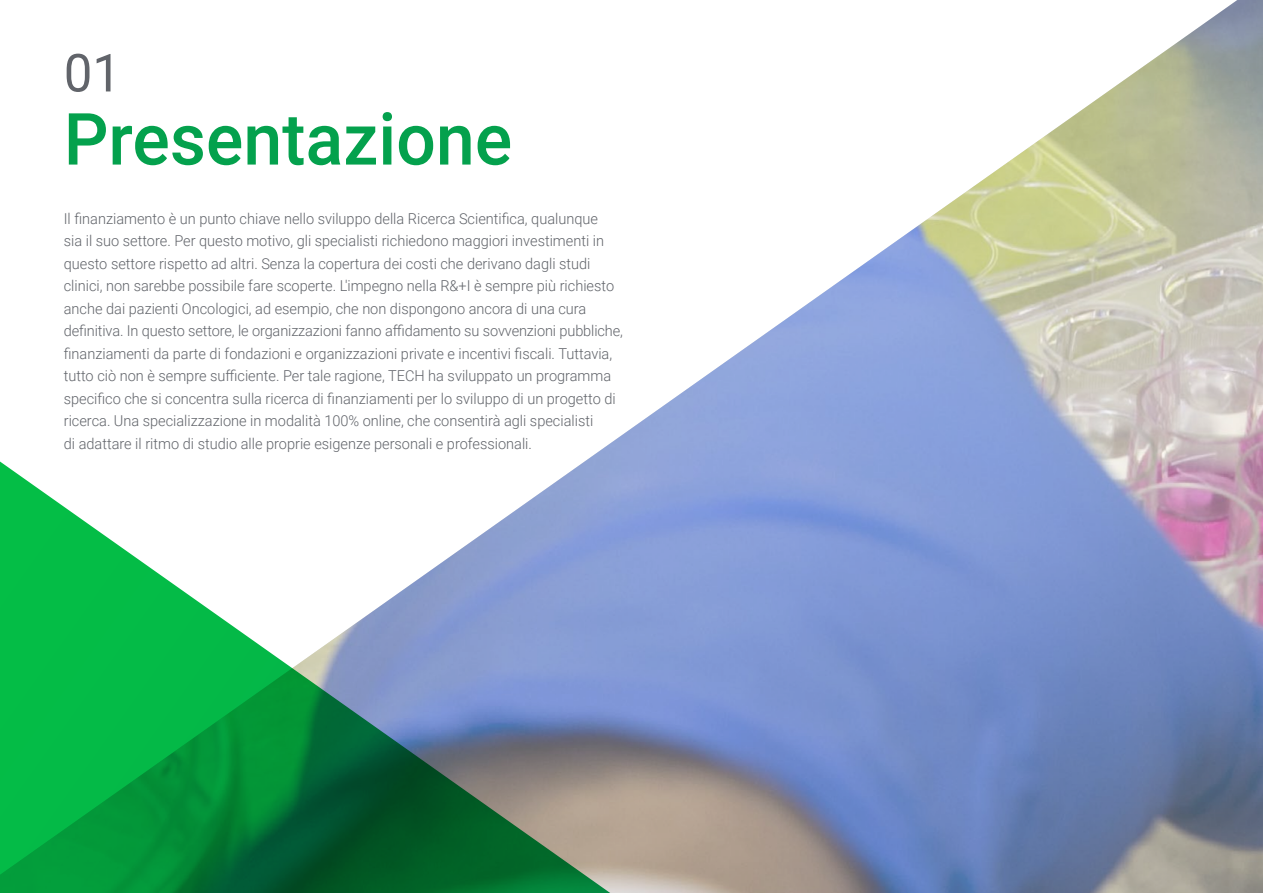
<style>
.page{position:relative;width:1263px;height:893px;background:#fff}
.page>*{position:absolute;margin:0;border:0;box-sizing:border-box;transform-origin:0 0}
.t1{font:500 72px "Roboto";color:#04a14d}
.t2{font:52.5px "Roboto";color:#61646a}
.t3{font:300 15px/22.5px "Roboto";color:#61646a}
</style>
<div class="page">
<img style="left:607px;top:0;width:656px;height:893px">
<svg style="left:0;top:446px;width:640px;height:447px"></svg>
<h2 class="t2" style="left:64px;top:36px;width:59px">01</h2>
<h1 class="t1" style="left:64px;top:89px;width:450px">Presentazione</h1>
<p class="t3" style="left:64px;top:207px;width:561px">Il finanziamento è un punto chiave nello sviluppo della Ricerca Scientifica, qualunque<br>sia il suo settore. Per questo motivo, gli specialisti richiedono maggiori investimenti in questo settore rispetto ad altri. Senza la copertura dei costi che derivano dagli studi clinici, non sarebbe possibile fare scoperte. L'impegno nella R&amp;+I è sempre più richiesto anche dai pazienti Oncologici, ad esempio, che non dispongono ancora di una cura definitiva. In questo settore, le organizzazioni fanno affidamento su sovvenzioni pubbliche, finanziamenti da parte di fondazioni e organizzazioni private e incentivi fiscali. Tuttavia, tutto ciò non è sempre sufficiente. Per tale ragione, TECH ha sviluppato un programma specifico che si concentra sulla ricerca di finanziamenti per lo sviluppo di un progetto di ricerca. Una specializzazione in modalità 100% online, che consentirà agli specialisti<br>di adattare il ritmo di studio alle proprie esigenze personali e professionali.</p>
</div>
